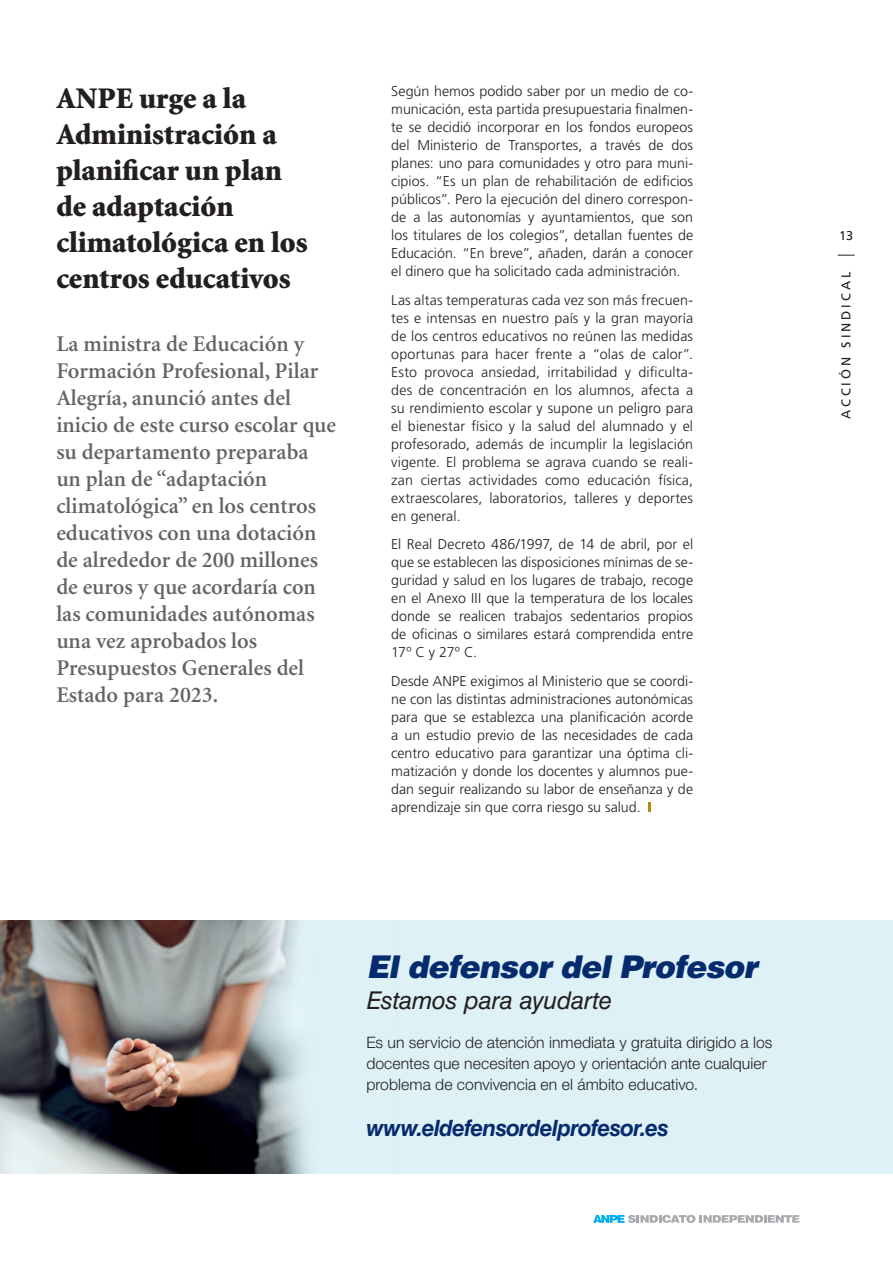
<style>
.page{position:relative;width:893px;height:1263px;background:#fff}
.page>*{position:absolute;margin:0;border:0;box-sizing:border-box;transform-origin:0 0}
.t1{font:italic 900 31.35px "Helvetica LT Std";letter-spacing:-.025em;color:#052b6e}
.t2{font:900 30px/36px "Minion";color:#231f20}
.t3{font:italic 24.45px "Helvetica LT Std";letter-spacing:-.015em;color:#231f20}
.t4{font:600 22.5px/27px "Minion";color:#636366}
.t5{font:italic 700 22.5px "Helvetica LT Std";letter-spacing:-.035em;color:#052b6e}
.t6{font:300 15.75px/21px "Helvetica Neue LT Std";letter-spacing:.005em;color:#231f20}
.t7{font:300 14.25px/18px "Frutiger";color:#231f20;text-align:justify}
.t8{font:12.75px "Frutiger";letter-spacing:.23em;color:#231f20}
</style>
<div class="page">
<svg style="left:593px;top:1215px;width:206px;height:8px"></svg>
<svg style="left:838px;top:255px;width:17px;height:1px"></svg>
<svg style="left:648px;top:802px;width:3px;height:10px"></svg>
<div style="left:308px;top:921px;width:585px;height:253px;background:#ddf1f6"></div>
<img style="left:0;top:921px;width:308px;height:253px">
<h2 class="t2" style="left:56px;top:81px;width:253px">ANPE urge a la<br>Administración a planificar un plan de adaptación climatológica en los centros educativos</h2>
<p class="t7" style="left:391px;top:82px;width:303px">Según hemos podido saber por un medio de co&shy;municación, esta partida presupuestaria finalmen&shy;te se decidió incorporar en los fondos europeos del Ministerio de Transportes, a través de dos planes: uno para comunidades y otro para muni&shy;cipios. “Es un plan de rehabilitación de edificios públicos”. Pero la ejecución del dinero correspon&shy;de a las autonomías y ayuntamientos, que son los titulares de los colegios”, detallan fuentes de Educación. “En breve”, añaden, darán a conocer el dinero que ha solicitado cada administración.</p>
<p class="t7" style="left:391px;top:291px;width:303px">Las altas temperaturas cada vez son más frecuen&shy;tes e intensas en nuestro país y la gran mayoría de los centros educativos no reúnen las medidas oportunas para hacer frente a “olas de calor”.<br>Esto provoca ansiedad, irritabilidad y dificulta&shy;des de concentración en los alumnos, afecta a su rendimiento escolar y supone un peligro para el bienestar físico y la salud del alumnado y el profesorado, además de incumplir la legislación vigente. El problema se agrava cuando se reali&shy;zan ciertas actividades como educación física, extraescolares, laboratorios, talleres y deportes en general.</p>
<p class="t7" style="left:391px;top:535px;width:303px">El Real Decreto 486/1997, de 14 de abril, por el que se establecen las disposiciones mínimas de se&shy;guridad y salud en los lugares de trabajo, recoge en el Anexo III que la temperatura de los locales donde se realicen trabajos sedentarios propios de oficinas o similares estará comprendida entre 17º C y 27º C.</p>
<p class="t7" style="left:391px;top:672px;width:303px">Desde ANPE exigimos al Ministerio que se coordi&shy;ne con las distintas administraciones autonómicas para que se establezca una planificación acorde a un estudio previo de las necesidades de cada centro educativo para garantizar una óptima cli&shy;matización y donde los docentes y alumnos pue&shy;dan seguir realizando su labor de enseñanza y de aprendizaje sin que corra riesgo su salud.</p>
<p class="t4" style="left:56px;top:331px;width:281px">La ministra de Educación y<br>Formación Profesional, Pilar<br>Alegría, anunció antes del inicio de este curso escolar que su departamento preparaba un plan de “adaptación climatológica” en los centros educativos con una dotación de alrededor de 200 millones de euros y que acordaría con las comunidades autónomas una vez aprobados los<br>Presupuestos Generales del<br>Estado para 2023.</p>
<h1 class="t1" style="left:366px;top:946px;width:392px">El defensor del Profesor</h1>
<h3 class="t3" style="left:366px;top:987px;width:248px">Estamos para ayudarte</h3>
<p class="t6" style="left:366px;top:1032px;width:408px">Es un servicio de atención inmediata y gratuita dirigido a los docentes que necesiten apoyo y orientación ante cualquier problema de convivencia en el ámbito educativo.</p>
<h3 class="t5" style="left:366px;top:1114px;width:303px">www.eldefensordelprofesor.es</h3>
<p class="t8" style="left:839px;top:228px;width:16px">13</p>
<p class="t8" style="left:839px;top:419px;width:149px;rotate:-90deg">ACCIÓN SINDICAL</p>
</div>
